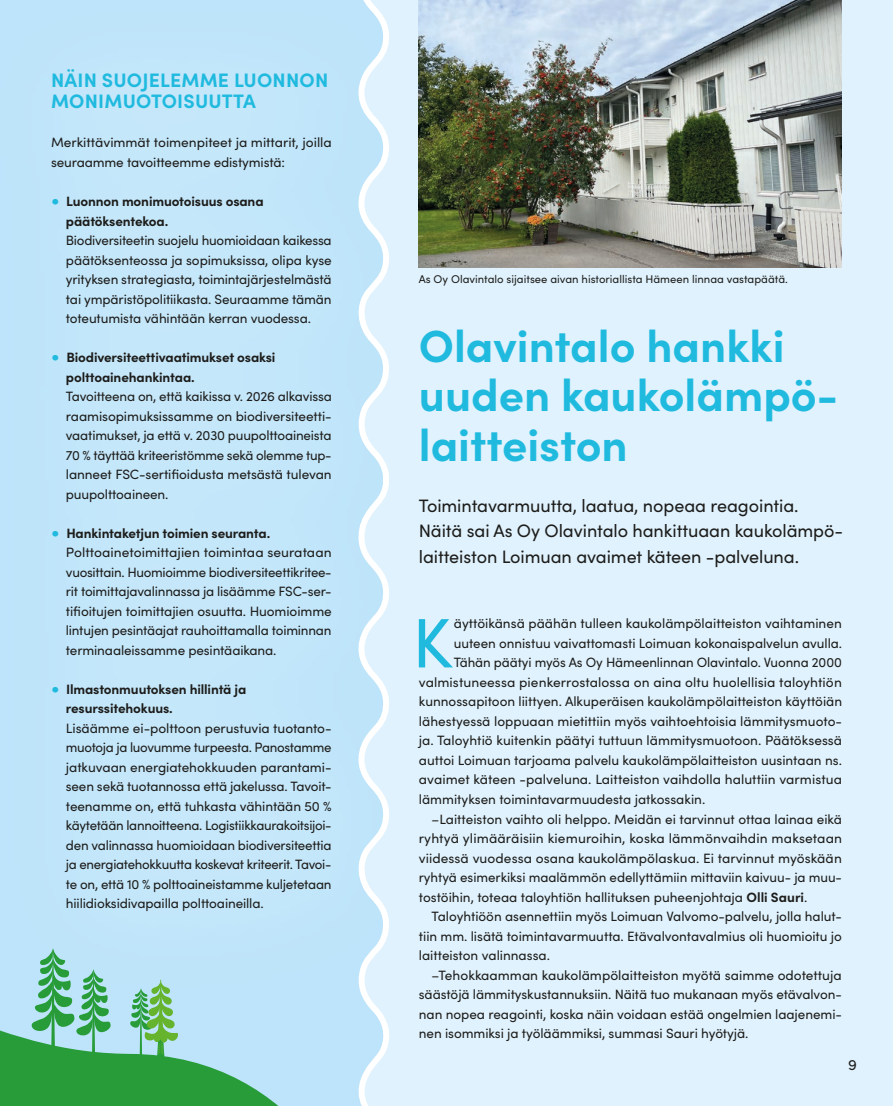
<style>
.page{position:relative;width:893px;height:1106px;background:#fff}
.page>*{position:absolute;margin:0;border:0;box-sizing:border-box;transform-origin:0 0}
.Leipis___sisennys_3mm{font:70.05px "Sofia Pro";color:#20badf}
.Otsikko{font:700 45px/49.5px "Sofia Pro";color:#20badf}
.Väliotsikko{font:700 19.5px "Sofia Pro";letter-spacing:.01em;color:#20badf}
.Otsikko-2{font:18px/25.5px "Sofia Pro";letter-spacing:-.005em;color:#1d1d1b}
.Ingressi{font:15px "Sofia Pro";color:#1d1d1b}
.Leipis___sisennys_3mm-2{font:13.5px/19.5px "Sofia Pro";color:#1d1d1b;text-align:justify}
.leipäteksti_B{font:13.5px/19.5px "Sofia Pro";letter-spacing:-.01em;color:#1d1d1b;text-align:justify}
.leipäteksti_B-2{font:700 13.5px "Sofia Pro";letter-spacing:-.01em;color:#1d1d1b}
.Kuvateksti_pikkuinfo{font:11.25px "Sofia Pro";color:#1d1d1b}
.s1{font-weight:900;font-size:18px;color:#20badf}
.s2{font-weight:700}
</style>
<div class="page">
<div style="left:359px;top:0;width:534px;height:1106px;background:#e0f2fd"></div>
<svg style="left:0;top:0;width:421px;height:1006px;background:#c6e7fa"></svg>
<svg style="left:0;top:955px;width:359px;height:151px;background:#9dd4d0"></svg>
<img style="left:419px;top:0;width:423px;height:267px">
<svg style="left:29px;top:948px;width:82px;height:153px;background:#69bb8c"></svg>
<svg style="left:130px;top:979px;width:50px;height:91px;background:#81c598"></svg>
<p class="Väliotsikko" style="left:51px;top:65px;width:279px">NÄIN SUOJELEMME LUONNON</p>
<p class="Väliotsikko" style="left:51px;top:87px;width:206px">MONIMUOTOISUUTTA</p>
<p class="leipäteksti_B" style="left:51px;top:132px;width:282px">Merkittävimmät toimenpiteet ja mittarit, joilla seuraamme tavoitteemme edistymistä:</p>
<p class="leipäteksti_B-2" style="left:51px;top:191px;width:214px"><span class="s1">•</span> Luonnon monimuotoisuus osana</p>
<p class="leipäteksti_B-2" style="left:66px;top:210px;width:104px">päätöksentekoa.</p>
<p class="leipäteksti_B" style="left:66px;top:230px;width:267px">Biodiversiteetin suojelu huomioidaan kaikessa päätöksenteossa ja sopimuksissa, olipa kyse yrityksen strategiasta, toimintajärjestelmästä tai ympäristöpolitiikasta. Seuraamme tämän toteutumista vähintään kerran vuodessa.</p>
<p class="leipäteksti_B-2" style="left:51px;top:347px;width:226px"><span class="s1">•</span> Biodiversiteettivaatimukset osaksi</p>
<p class="leipäteksti_B-2" style="left:66px;top:366px;width:130px">polttoainehankintaa.</p>
<p class="leipäteksti_B" style="left:66px;top:386px;width:267px">Tavoitteena on, että kaikissa v. 2026 alkavissa raamisopimuksissamme on biodiversiteetti&shy;vaatimukset, ja että v. 2030 puupolttoaineista 70 % täyttää kriteeristömme sekä olemme tup&shy;lanneet FSC-sertifioidusta metsästä tulevan puupolttoaineen.</p>
<p class="leipäteksti_B-2" style="left:51px;top:522px;width:221px"><span class="s1">•</span> Hankintaketjun toimien seuranta.</p>
<p class="leipäteksti_B" style="left:66px;top:542px;width:267px">Polttoainetoimittajien toimintaa seurataan vuosittain. Huomioimme biodiversiteettikritee&shy;rit toimittajavalinnassa ja lisäämme FSC-ser&shy;tifioitujen toimittajien osuutta. Huomioimme lintujen pesintäajat rauhoittamalla toiminnan terminaaleissamme pesintäaikana.</p>
<p class="leipäteksti_B-2" style="left:51px;top:678px;width:197px"><span class="s1">•</span> Ilmastonmuutoksen hillintä ja</p>
<p class="leipäteksti_B-2" style="left:66px;top:698px;width:108px">resurssitehokuus.</p>
<p class="leipäteksti_B" style="left:66px;top:717px;width:267px">Lisäämme ei-polttoon perustuvia tuotanto&shy;muotoja ja luovumme turpeesta. Panostamme jatkuvaan energiatehokkuuden parantami&shy;seen sekä tuotannossa että jakelussa. Tavoit&shy;teenamme on, että tuhkasta vähintään 50 % käytetään lannoitteena. Logistiikkaurakoitsijoi&shy;den valinnassa huomioidaan biodiversiteettia ja energiatehokkuutta koskevat kriteerit. Tavoi&shy;te on, että 10 % polttoaineistamme kuljetetaan hiilidioksidivapailla polttoaineilla.</p>
<p class="Kuvateksti_pikkuinfo" style="left:419px;top:271px;width:371px">As Oy Olavintalo sijaitsee aivan historiallista Hämeen linnaa vastapäätä.</p>
<p class="Otsikko" style="left:419px;top:318px;width:421px">Olavintalo hankki uuden kaukolämpö&shy;laitteiston</p>
<p class="Otsikko-2" style="left:419px;top:492px;width:381px">Toimintavarmuutta, laatua, nopeaa reagointia.</p>
<p class="Otsikko-2" style="left:419px;top:517px;width:426px">Näitä sai As Oy Olavintalo hankittuaan kaukolämpö&shy;laitteiston Loimuan avaimet käteen -palveluna.</p>
<p class="Leipis___sisennys_3mm" style="left:412px;top:591px;width:42px">K</p>
<p class="Leipis___sisennys_3mm-2" style="left:454px;top:613px;width:390px">äyttöikänsä päähän tulleen kaukolämpölaitteiston vaihtaminen</p>
<p class="Leipis___sisennys_3mm-2" style="left:454px;top:632px;width:390px">uuteen onnistuu vaivattomasti Loimuan kokonaispalvelun avulla.</p>
<p class="Leipis___sisennys_3mm-2" style="left:454px;top:652px;width:390px">Tähän päätyi myös As Oy Hämeenlinnan Olavintalo. Vuonna 2000</p>
<p class="Leipis___sisennys_3mm-2" style="left:419px;top:671px;width:424px">valmistuneessa pienkerrostalossa on aina oltu huolellisia taloyhtiön</p>
<p class="Leipis___sisennys_3mm-2" style="left:419px;top:691px;width:425px">kunnossapitoon liittyen. Alkuperäisen kaukolämpölaitteiston käyttöiän</p>
<p class="Leipis___sisennys_3mm-2" style="left:419px;top:710px;width:425px">lähestyessä loppuaan mietittiin myös vaihtoehtoisia lämmitysmuoto-</p>
<p class="Leipis___sisennys_3mm-2" style="left:419px;top:730px;width:425px">ja. Taloyhtiö kuitenkin päätyi tuttuun lämmitysmuotoon. Päätöksessä</p>
<p class="Leipis___sisennys_3mm-2" style="left:419px;top:749px;width:425px">auttoi Loimuan tarjoama palvelu kaukolämpölaitteiston uusintaan ns.</p>
<p class="Leipis___sisennys_3mm-2" style="left:419px;top:769px;width:425px">avaimet käteen -palveluna. Laitteiston vaihdolla haluttiin varmistua</p>
<p class="Leipis___sisennys_3mm-2" style="left:419px;top:788px;width:288px">lämmityksen toimintavarmuudesta jatkossakin.</p>
<p class="Leipis___sisennys_3mm-2" style="left:419px;top:808px;width:425px;text-indent:13px">–Laitteiston vaihto oli helppo. Meidän ei tarvinnut ottaa lainaa eikä ryhtyä ylimääräisiin kiemuroihin, koska lämmönvaihdin maksetaan viidessä vuodessa osana kaukolämpölaskua. Ei tarvinnut myöskään ryhtyä esimerkiksi maalämmön edellyttämiin mittaviin kaivuu- ja muu&shy;tostöihin, toteaa taloyhtiön hallituksen puheenjohtaja <span class="s2">Olli Sauri</span>.</p>
<p class="Leipis___sisennys_3mm-2" style="left:419px;top:905px;width:425px;text-indent:13px">Taloyhtiöön asennettiin myös Loimuan Valvomo-palvelu, jolla halut&shy;tiin mm. lisätä toimintavarmuutta. Etävalvontavalmius oli huomioitu jo laitteiston valinnassa.</p>
<p class="Leipis___sisennys_3mm-2" style="left:419px;top:964px;width:425px;text-indent:13px">–Tehokkaamman kaukolämpölaitteiston myötä saimme odotettuja säästöjä lämmityskustannuksiin. Näitä tuo mukanaan myös etävalvon&shy;nan nopea reagointi, koska näin voidaan estää ongelmien laajenemi&shy;nen isommiksi ja työläämmiksi, summasi Sauri hyötyjä.</p>
<p class="Ingressi" style="left:848px;top:1054px;width:10px">9</p>
</div>
